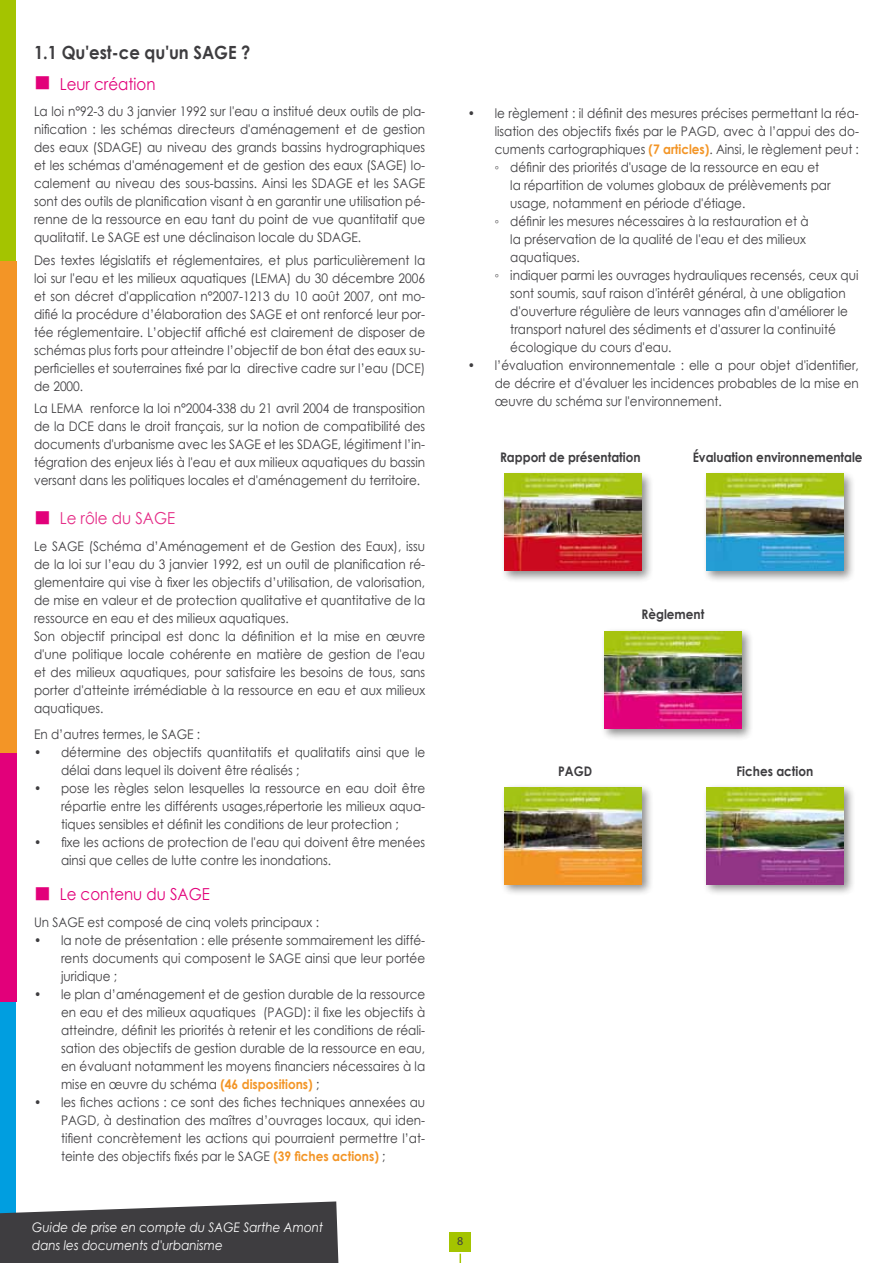
<style>
.page{position:relative;width:893px;height:1263px;background:#fff}
.page>*{position:absolute;margin:0;border:0;box-sizing:border-box;transform-origin:0 0}
.t1{font:700 18.15px "Century Gothic";color:#3e3d40;scale:.91 1}
.t2{font:16.5px "Century Gothic";color:#e2007a;scale:.91 1}
.t3{font:16.5px "Century Gothic";color:#e52d87;scale:.91 1}
.t4{font:13.2px/18px "Century Gothic";color:#3e3d40;text-align:justify;scale:.91 1}
.t5{font:700 13.2px "Century Gothic";color:#3e3d40;scale:.91 1}
.t6{font:italic 13.2px/18px "Century Gothic";color:#fff;scale:.91 1}
.t7{font:12px "Myriad Pro";color:#3e3d40}
.s1{color:#e2007a}
.s2{font-weight:700;color:#f39526}
</style>
<div class="page">
<div style="left:500px;top:470px;width:154px;height:113px;background:#000;opacity:.45"></div>
<img style="left:504px;top:474px;width:138px;height:97px">
<div style="left:600px;top:628px;width:154px;height:113px;background:#000;opacity:.45"></div>
<img style="left:604px;top:632px;width:137px;height:97px">
<div style="left:500px;top:783px;width:154px;height:114px;background:#000;opacity:.45"></div>
<img style="left:504px;top:787px;width:138px;height:97px">
<div style="left:702px;top:783px;width:153px;height:114px;background:#000;opacity:.45"></div>
<img style="left:706px;top:787px;width:137px;height:97px">
<div style="left:702px;top:470px;width:153px;height:113px;background:#000;opacity:.45"></div>
<img style="left:706px;top:474px;width:137px;height:97px">
<div style="left:450px;top:1232px;width:21px;height:19px;background:#a4c400"></div>
<div style="left:0;top:999px;width:16px;height:264px;background:#009ee0"></div>
<div style="left:0;top:728px;width:16px;height:273px;background:#e2007a"></div>
<div style="left:0;top:0;width:16px;height:261px;background:#a4c400"></div>
<div style="left:0;top:261px;width:16px;height:492px;background:#f39526"></div>
<svg style="left:0;top:1201px;width:339px;height:62px;background:#505054"></svg>
<h1 class="t1" style="left:34px;top:39px;width:239px">1.1 Qu'est-ce qu'un SAGE ?</h1>
<p class="t2" style="left:34px;top:72px;width:135px">■ Leur création</p>
<p class="t4" style="left:34px;top:102px;width:431px">La loi n°92-3 du 3 janvier 1992 sur l'eau a institué deux outils de pla&shy;nification : les schémas directeurs d'aménagement et de gestion des eaux (SDAGE) au niveau des grands bassins hydrographiques et les schémas d'aménagement et de gestion des eaux (SAGE) lo&shy;calement au niveau des sous-bassins. Ainsi les SDAGE et les SAGE sont des outils de planification visant à en garantir une utilisation pé&shy;renne de la ressource en eau tant du point de vue quantitatif que qualitatif. Le SAGE est une déclinaison locale du SDAGE.</p>
<p class="t4" style="left:34px;top:251px;width:431px">Des textes législatifs et réglementaires, et plus particulièrement la loi sur l'eau et les milieux aquatiques (LEMA) du 30 décembre 2006 et son décret d'application n°2007-1213 du 10 août 2007, ont mo&shy;difié la procédure d’élaboration des SAGE et ont renforcé leur por&shy;tée réglementaire. L’objectif affiché est clairement de disposer de schémas plus forts pour atteindre l’objectif de bon état des eaux su&shy;perficielles et souterraines fixé par la directive cadre sur l’eau (DCE) de 2000.</p>
<p class="t4" style="left:34px;top:399px;width:431px">La LEMA renforce la loi n°2004-338 du 21 avril 2004 de transposition de la DCE dans le droit français, sur la notion de compatibilité des documents d'urbanisme avec les SAGE et les SDAGE, légitiment l’in&shy;tégration des enjeux liés à l'eau et aux milieux aquatiques du bassin versant dans les politiques locales et d'aménagement du territoire.</p>
<p class="t3" style="left:34px;top:507px;width:157px"><span class="s1">■</span> Le rôle du SAGE</p>
<p class="t4" style="left:34px;top:537px;width:431px;text-align:left">Le SAGE (Schéma d’Aménagement et de Gestion des Eaux), issu de la loi sur l’eau du 3 janvier 1992, est un outil de planification ré&shy;glementaire qui vise à fixer les objectifs d’utilisation, de valorisation, de mise en valeur et de protection qualitative et quantitative de la ressource en eau et des milieux aquatiques.<br>Son objectif principal est donc la définition et la mise en œuvre d'une politique locale cohérente en matière de gestion de l'eau et des milieux aquatiques, pour satisfaire les besoins de tous, sans porter d'atteinte irrémédiable à la ressource en eau et aux milieux aquatiques.</p>
<p class="t4" style="left:34px;top:725px;width:184px">En d’autres termes, le SAGE :</p>
<p class="t4" style="left:61px;top:743px;width:402px;text-indent:-27px">• détermine des objectifs quantitatifs et qualitatifs ainsi que le délai dans lequel ils doivent être réalisés ;</p>
<p class="t4" style="left:61px;top:779px;width:402px;text-indent:-27px">• pose les règles selon lesquelles la ressource en eau doit être répartie entre les différents usages,répertorie les milieux aqua&shy;tiques sensibles et définit les conditions de leur protection ;</p>
<p class="t4" style="left:61px;top:833px;width:402px;text-indent:-27px">• fixe les actions de protection de l'eau qui doivent être menées ainsi que celles de lutte contre les inondations.</p>
<p class="t2" style="left:34px;top:883px;width:195px">■ Le contenu du SAGE</p>
<p class="t4" style="left:34px;top:913px;width:315px">Un SAGE est composé de cinq volets principaux :</p>
<p class="t4" style="left:61px;top:931px;width:402px;text-indent:-27px">• la note de présentation : elle présente sommairement les diffé&shy;rents documents qui composent le SAGE ainsi que leur portée juridique ;</p>
<p class="t4" style="left:61px;top:985px;width:402px;text-indent:-27px">• le plan d’aménagement et de gestion durable de la ressource en eau et des milieux aquatiques (PAGD): il fixe les objectifs à atteindre, définit les priorités à retenir et les conditions de réali&shy;sation des objectifs de gestion durable de la ressource en eau, en évaluant notamment les moyens financiers nécessaires à la mise en œuvre du schéma <span class="s2">(46 dispositions)</span> ;</p>
<p class="t4" style="left:61px;top:1093px;width:402px;text-indent:-27px">• les fiches actions : ce sont des fiches techniques annexées au PAGD, à destination des maîtres d’ouvrages locaux, qui iden&shy;tifient concrètement les actions qui pourraient permettre l’at&shy;teinte des objectifs fixés par le SAGE <span class="s2">(39 fiches actions)</span> ;</p>
<p class="t6" style="left:32px;top:1217px;width:321px">Guide de prise en compte du SAGE Sarthe Amont dans les documents d'urbanisme</p>
<p class="t4" style="left:468px;top:104px;width:431px">• le règlement : il définit des mesures précises permettant la réa-</p>
<p class="t4" style="left:495px;top:122px;width:402px">lisation des objectifs fixés par le PAGD, avec à l’appui des do-</p>
<p class="t4" style="left:495px;top:140px;width:402px">cuments cartographiques <span class="s2">(7 articles)</span>. Ainsi, le règlement peut :</p>
<p class="t4" style="left:495px;top:158px;width:358px">◦ définir des priorités d'usage de la ressource en eau et</p>
<p class="t4" style="left:510px;top:176px;width:354px">la répartition de volumes globaux de prélèvements par</p>
<p class="t4" style="left:510px;top:194px;width:260px">usage, notamment en période d'étiage.</p>
<p class="t4" style="left:495px;top:212px;width:346px">◦ définir les mesures nécessaires à la restauration et à</p>
<p class="t4" style="left:510px;top:230px;width:326px">la préservation de la qualité de l'eau et des milieux</p>
<p class="t4" style="left:510px;top:248px;width:78px">aquatiques.</p>
<p class="t4" style="left:495px;top:266px;width:401px">◦ indiquer parmi les ouvrages hydrauliques recensés, ceux qui</p>
<p class="t4" style="left:510px;top:284px;width:370px">sont soumis, sauf raison d'intérêt général, à une obligation</p>
<p class="t4" style="left:510px;top:302px;width:373px">d'ouverture régulière de leurs vannages afin d'améliorer le</p>
<p class="t4" style="left:510px;top:320px;width:359px">transport naturel des sédiments et d'assurer la continuité</p>
<p class="t4" style="left:510px;top:338px;width:179px">écologique du cours d'eau.</p>
<p class="t4" style="left:495px;top:356px;width:402px;text-indent:-27px">• l’évaluation environnementale : elle a pour objet d'identifier, de décrire et d'évaluer les incidences probables de la mise en œuvre du schéma sur l'environnement.</p>
<p class="t5" style="left:500px;top:447px;width:156px">Rapport de présentation</p>
<p class="t5" style="left:693px;top:447px;width:188px">Évaluation environnementale</p>
<p class="t5" style="left:641px;top:604px;width:71px">Règlement</p>
<p class="t5" style="left:558px;top:761px;width:39px">PAGD</p>
<p class="t5" style="left:736px;top:761px;width:86px">Fiches action</p>
<p class="t7" style="left:457px;top:1233px;width:8px">8</p>
</div>
